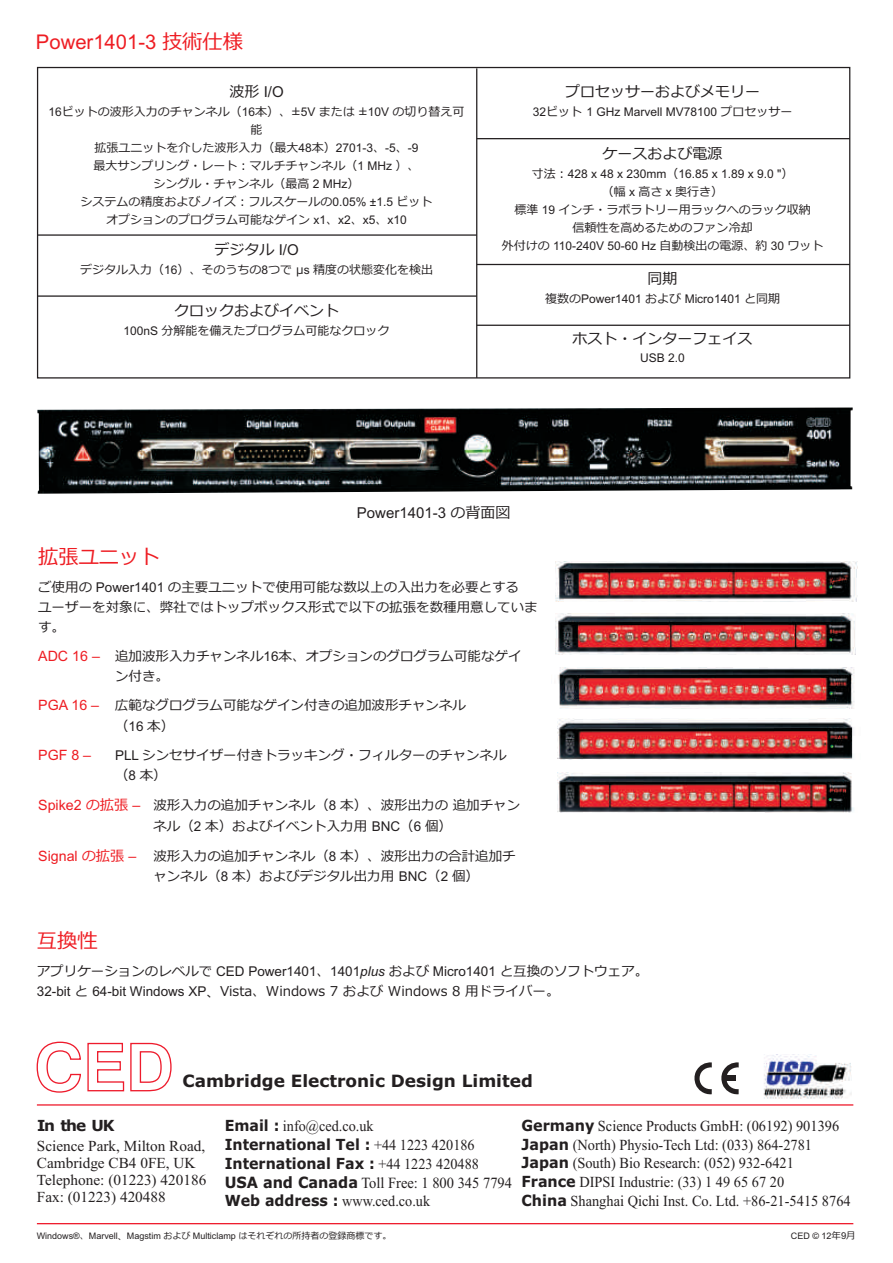
<style>
.page{position:relative;width:893px;height:1263px;background:#fff}
.page>*{position:absolute;margin:0;border:0;box-sizing:border-box;transform-origin:0 0}
.t1{font:20.25px "Arial";color:#ee1d23}
.t2{font:20.25px "Meiryo";color:#ee1d23}
.t3{font:700 16.95px "Verdana";color:#231f20}
.t4{font:15.6px "Times New Roman";color:#231f20;scale:.93 1}
.t5{font:15.3px/18.8px "Times New Roman";color:#231f20;scale:.94 1}
.t6{font:15.3px/17px "Times New Roman";color:#231f20}
.t7{font:700 15.3px/18.6px "Verdana";color:#231f20;scale:.93 1}
.t8{font:15.3px "Times New Roman";color:#231f20;scale:.93 1}
.t9{font:700 15.3px "Verdana";color:#231f20}
.t10{font:15px "Meiryo";color:#231f20}
.t11{font:15px "Arial";color:#231f20}
.t12{font:14.25px "Arial";color:#ee1d23}
.t13{font:13.5px/20.2px "Meiryo";color:#231f20}
.t14{font:12px/18px "Meiryo";color:#231f20;text-align:center}
.t15{font:12px "Arial";color:#231f20}
.t16{font:9px "Arial";color:#231f20}
.s1{font-family:"Meiryo"}
.s2{font-family:"Arial"}
.s3{font-family:"Arial";font-style:italic}
.s4{font-family:"Microsoft Ya Hei"}
.s5{font-family:"Verdana";font-weight:700}
.s6{font-family:"Meiryo";font-size:9.45px}
.s7{font-size:9.45px}
.s8{font-family:"Times New Roman";font-weight:400}
</style>
<div class="page">
<hr style="left:38px;top:295px;width:439px;height:2px;background:#231f20">
<hr style="left:38px;top:234px;width:439px;height:2px;background:#231f20">
<hr style="left:476px;top:68px;width:1px;height:310px;background:#231f20">
<hr style="left:477px;top:138px;width:373px;height:1px;background:#231f20">
<hr style="left:477px;top:264px;width:373px;height:1px;background:#231f20">
<hr style="left:477px;top:325px;width:373px;height:1px;background:#231f20">
<img style="left:556px;top:561px;width:301px;height:41px">
<img style="left:555px;top:613px;width:301px;height:41px">
<img style="left:557px;top:719px;width:296px;height:40px">
<img style="left:557px;top:773px;width:297px;height:40px">
<svg style="left:828px;top:798px;width:4px;height:3px"></svg>
<img style="left:558px;top:668px;width:296px;height:40px">
<svg style="left:829px;top:692px;width:4px;height:3px"></svg>
<hr style="left:37px;top:1104px;width:816px;height:1px;background:#ee1b2c">
<hr style="left:37px;top:1223px;width:816px;height:1px;background:#ee1b2c">
<svg style="left:36px;top:1041px;width:136px;height:52px"></svg>
<img style="left:763px;top:1054px;width:89px;height:45px">
<svg style="left:694px;top:1062px;width:18px;height:33px"></svg>
<svg style="left:721px;top:1062px;width:18px;height:33px"></svg>
<div style="left:725px;top:1076px;width:11px;height:5px;background:#231f20"></div>
<img style="left:37px;top:407px;width:816px;height:87px">
<h1 class="t1" style="left:36px;top:34px;width:209px">Power1401-3 <span class="s1">技術仕様</span></h1>
<p class="t11" style="left:229px;top:86px;width:56px"><span class="s1">波形</span> I/O</p>
<p class="t14" style="left:49px;top:103px;width:418px"><span class="s2">16</span>ビットの波形入力のチャンネル（<span class="s2">16</span>本）、±<span class="s2">5V</span> または ±<span class="s2">10V</span> の切り替え可能<br>拡張ユニットを介した波形入力（最大<span class="s2">48</span>本）<span class="s2">2701-3</span>、<span class="s2">-5</span>、<span class="s2">-9<br></span>最大サンプリング・レート：マルチチャンネル（<span class="s2">1 MHz</span> ）、<br>シングル・チャンネル（最高 <span class="s2">2 MHz</span>）<br>システムの精度およびノイズ：フルスケールの<span class="s2">0.05% ±1.5</span> ビット<br>オプションのプログラム可能なゲイン <span class="s2">x1</span>、<span class="s2">x2</span>、<span class="s2">x5</span>、<span class="s2">x10</span></p>
<p class="t10" style="left:214px;top:241px;width:86px">デジタル <span class="s2">I/O</span></p>
<p class="t14" style="left:80px;top:260px;width:354px">デジタル入力（<span class="s2">16</span>）、そのうちの<span class="s2">8</span>つで μ<span class="s2">s</span> 精度の状態変化を検出</p>
<p class="t10" style="left:174px;top:303px;width:167px">クロックおよびイベント</p>
<p class="t14" style="left:124px;top:322px;width:268px"><span class="s2">100nS</span> 分解能を備えたプログラム可能なクロック</p>
<p class="t10" style="left:565px;top:84px;width:196px">プロセッサーおよびメモリー</p>
<p class="t15" style="left:533px;top:107px;width:261px">32<span class="s1">ビット</span> 1 GHz Marvell MV78100 <span class="s1">プロセッサー</span></p>
<p class="t10" style="left:603px;top:145px;width:121px">ケースおよび電源</p>
<p class="t15" style="left:532px;top:169px;width:263px"><span class="s1">寸法：</span>428 x 48 x 230mm<span class="s1">（</span>16.85 x 1.89 x 9.0 "<span class="s1">）</span></p>
<p class="t14" style="left:515px;top:182px;width:298px">（幅 <span class="s2">x</span> 高さ <span class="s2">x</span> 奥行き）<br>標準 <span class="s2">19</span> インチ・ラボラトリー用ラックへのラック収納信頼性を高めるためのファン冷却</p>
<p class="t15" style="left:502px;top:241px;width:323px"><span class="s1">外付けの</span> 110-240V 50-60 Hz <span class="s1">自動検出の電源、約</span> 30 <span class="s1">ワット</span></p>
<p class="t10" style="left:648px;top:271px;width:31px">同期</p>
<p class="t15" style="left:545px;top:295px;width:236px"><span class="s1">複数の</span>Power1401 <span class="s1">および</span> Micro1401 <span class="s1">と同期</span></p>
<p class="t10" style="left:573px;top:331px;width:181px">ホスト・インターフェイス</p>
<p class="t15" style="left:640px;top:353px;width:46px">USB 2.0</p>
<h1 class="t2" style="left:38px;top:546px;width:123px">拡張ユニット</h1>
<p class="t11" style="left:357px;top:507px;width:155px">Power1401-3 <span class="s1">の背面図</span></p>
<p class="t13" style="left:38px;top:576px;width:501px">ご使用の <span class="s2">Power1401</span> の主要ユニットで使用可能な数以上の入出力を必要とする<br>ユーザーを対象に、弊社ではトップボックス形式で以下の拡張を数種用意しています。</p>
<p class="t13" style="left:115px;top:646px;width:408px">追加波形入力チャンネル<span class="s2">16</span>本、オプションのグログラム可能なゲイン付き。</p>
<p class="t13" style="left:115px;top:695px;width:352px">広範なグログラム可能なゲイン付きの追加波形チャンネル（<span class="s2">16</span> 本）</p>
<p class="t13" style="left:115px;top:744px;width:393px"><span class="s2">PLL</span> シンセサイザー付きトラッキング・フィルターのチャンネル（<span class="s2">8</span> 本）</p>
<p class="t13" style="left:153px;top:795px;width:368px">波形入力の追加チャンネル（<span class="s2">8</span> 本）、波形出力の 追加チャンネル（<span class="s2">2</span> 本）およびイベント入力用 <span class="s2">BNC</span>（<span class="s2">6</span> 個）</p>
<p class="t13" style="left:153px;top:845px;width:364px">波形入力の追加チャンネル（<span class="s2">8</span> 本）、波形出力の合計追加チャンネル（<span class="s2">8</span> 本）およびデジタル出力用 <span class="s2">BNC</span>（<span class="s2">2</span> 個）</p>
<p class="t12" style="left:38px;top:651px;width:63px">ADC 16 –</p>
<p class="t12" style="left:38px;top:700px;width:62px">PGA 16 –</p>
<p class="t12" style="left:38px;top:749px;width:55px">PGF 8 –</p>
<p class="t12" style="left:38px;top:800px;width:104px">Spike2 <span class="s1">の拡張</span> –</p>
<p class="t12" style="left:38px;top:850px;width:100px">Signal <span class="s1">の拡張</span> –</p>
<h1 class="t2" style="left:37px;top:930px;width:62px">互換性</h1>
<p class="t13" style="left:37px;top:960px;width:613px">アプリケーションのレベルで <span class="s2">CED Power1401</span>、<span class="s2">1401</span><span class="s3">plus</span> および <span class="s2">Micro1401</span> と互換のソフトウェア。<br><span class="s2">32-bit</span> と <span class="s2">64-bit Windows XP</span><span class="s4">、</span>Vista、Windows 7 および Windows 8 用ドライバー。</p>
<p class="t3" style="left:182px;top:1074px;width:352px">Cambridge Electronic Design Limited</p>
<p class="t9" style="left:37px;top:1119px;width:79px">In the UK</p>
<p class="t5" style="left:522px;top:1118px;width:352px"><span class="s5">Germany</span> Science Products GmbH: (06192) 901396<br><span class="s5">Japan</span> (North) Physio-Tech Ltd: (033) 864-2781<br><span class="s5">Japan</span> (South) Bio Research: (052) 932-6421<br><span class="s5">France</span> DIPSI Industrie: (33) 1 49 65 67 20<br><span class="s5">China</span> Shanghai Qichi Inst. Co. Ltd. +86-21-5415 8764</p>
<p class="t16" style="left:37px;top:1233px;width:356px">Windows®<span class="s1">、</span>Marvell<span class="s4">、</span>Magstim <span class="s1">および</span> Multiclamp <span class="s1">はそれぞれの所持者の登録商標です。</span></p>
<p class="t16" style="left:791px;top:1232px;width:66px">CED © 12<span class="s6">年</span><span class="s7">9</span><span class="s6">月</span></p>
<p class="t8" style="left:225px;top:1121px;width:162px"><span class="s5">Email :</span> info@ced.co.uk</p>
<p class="t7" style="left:225px;top:1136px;width:275px">International Tel : <span class="s8">+44 1223 420186<br></span>International Fax : <span class="s8">+44 1223 420488</span></p>
<p class="t4" style="left:225px;top:1177px;width:310px"><span class="s5">USA and Canada</span> Toll Free: 1 800 345 7794</p>
<p class="t8" style="left:225px;top:1195px;width:222px"><span class="s5">Web address :</span> www.ced.co.uk</p>
<p class="t6" style="left:37px;top:1139px;width:171px">Science Park, Milton Road,<br>Cambridge CB4 0FE, UK<br>Telephone: (01223) 420186<br>Fax: (01223) 420488</p>
</div>
